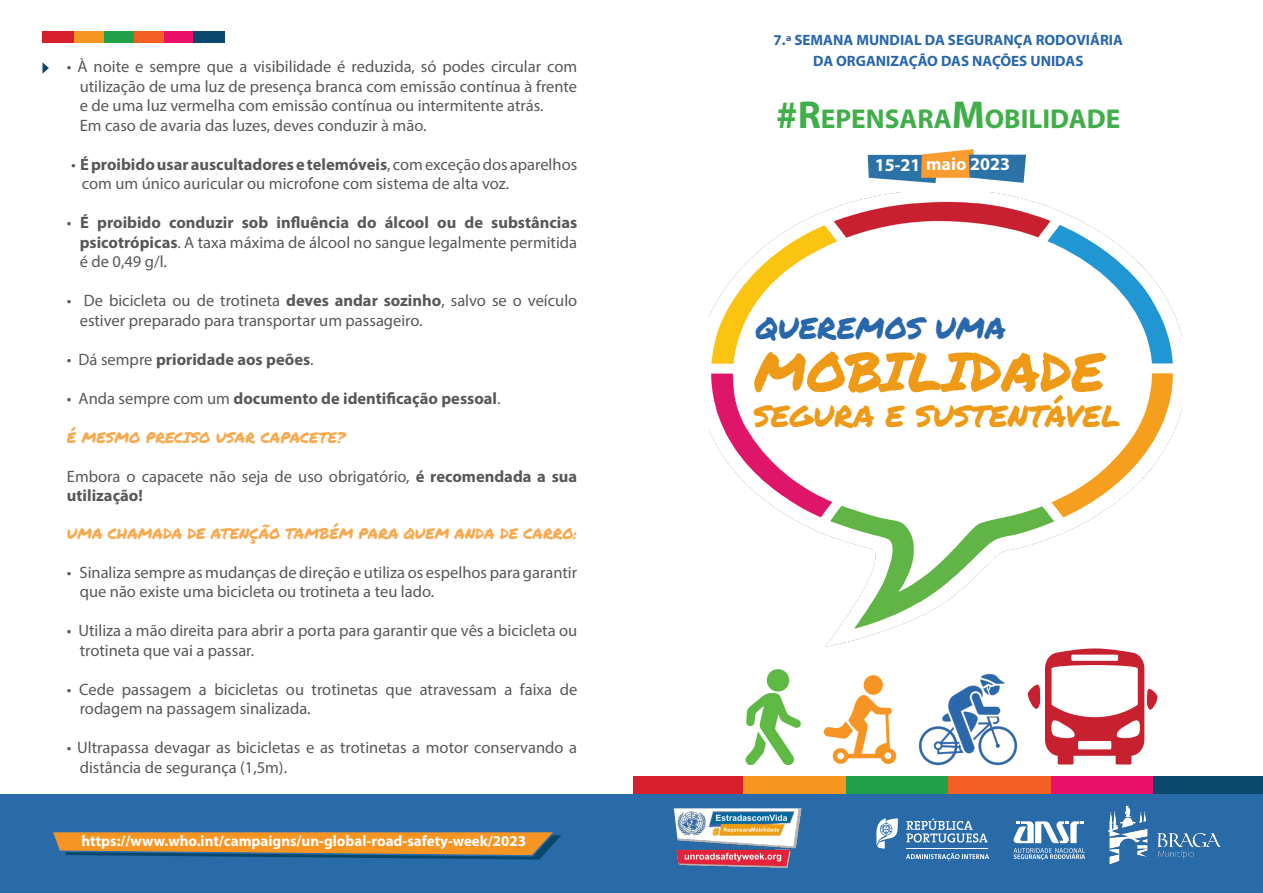
<style>
.page{position:relative;width:1263px;height:893px;background:#fff}
.page>*{position:absolute;margin:0;border:0;box-sizing:border-box;transform-origin:0 0}
.t1{font:54px "Permanent Marker";color:#ee9a16}
.t2{font:30px "Permanent Marker";color:#ee9a16}
.t3{font:30px "Permanent Marker";color:#2967ab}
.t4{font:700 27.3px "Myriad Pro";color:#40ae49}
.t5{font:700 18px "Myriad Pro";color:#fff}
.t6{font:16.5px/19.5px "Myriad Pro";color:#57585a}
.t7{font:700 16.5px/19.5px "Myriad Pro";color:#57585a;text-align:justify}
.t8{font:15px "Permanent Marker";color:#f9a84d}
.t9{font:700 15px "Myriad Pro";color:#2967ab}
.t10{font:700 15px "Myriad Pro";color:#fff}
.s1{font-weight:400}
.s2{font-weight:700}
.s3{font-size:39px}
</style>
<div class="page">
<div style="left:0;top:794px;width:1263px;height:99px;background:#296ba9"></div>
<svg style="left:1028px;top:655px;width:130px;height:109px"></svg>
<div style="left:1050px;top:777px;width:103px;height:17px;background:#ea116b"></div>
<div style="left:1153px;top:777px;width:110px;height:17px;background:#0b486d"></div>
<div style="left:633px;top:777px;width:110px;height:17px;background:#d61f2a"></div>
<div style="left:743px;top:777px;width:103px;height:17px;background:#f79521"></div>
<div style="left:846px;top:777px;width:102px;height:17px;background:#21a148"></div>
<div style="left:948px;top:777px;width:103px;height:17px;background:#f26024"></div>
<img style="left:919px;top:673px;width:99px;height:93px">
<svg style="left:53px;top:832px;width:508px;height:28px;background:#b58445"></svg>
<svg style="left:906px;top:853px;width:83px;height:8px"></svg>
<svg style="left:906px;top:818px;width:82px;height:24px"></svg>
<hr style="left:906px;top:848px;width:82px;height:1px;background:#fff">
<svg style="left:876px;top:818px;width:22px;height:31px"></svg>
<svg style="left:1013px;top:821px;width:72px;height:39px"></svg>
<svg style="left:868px;top:149px;width:158px;height:34px"></svg>
<img style="left:745px;top:669px;width:56px;height:96px">
<img style="left:709px;top:192px;width:472px;height:463px">
<img style="left:673px;top:808px;width:129px;height:60px">
<div style="left:864px;top:675px;width:19px;height:20px;background:#f79524;border-radius:50%"></div>
<svg style="left:824px;top:695px;width:72px;height:69px"></svg>
<div style="left:880px;top:748px;width:16px;height:16px;border:6px solid #f79524;border-radius:50%"></div>
<div style="left:837px;top:753px;width:7px;height:6px;background:#fff;border-radius:50%"></div>
<div style="left:884px;top:752px;width:7px;height:7px;background:#fff;border-radius:50%"></div>
<div style="left:164px;top:31px;width:29px;height:11px;background:#ea116b"></div>
<div style="left:193px;top:31px;width:32px;height:11px;background:#0b486d"></div>
<div style="left:43px;top:31px;width:31px;height:11px;background:#d61f2a"></div>
<div style="left:74px;top:31px;width:30px;height:11px;background:#f79521"></div>
<div style="left:104px;top:31px;width:30px;height:11px;background:#21a148"></div>
<div style="left:134px;top:31px;width:30px;height:11px;background:#f26024"></div>
<img style="left:1107px;top:803px;width:114px;height:62px">
<svg style="left:43px;top:63px;width:6px;height:11px"></svg>
<p class="t6" style="left:80px;top:57px;width:499px;text-align:justify;text-indent:-13px">• À noite e sempre que a visibilidade é reduzida, só podes circular com utilização de uma luz de presença branca com emissão contínua à frente e de uma luz vermelha com emissão contínua ou intermitente atrás.</p>
<p class="t6" style="left:80px;top:115px;width:348px">Em caso de avaria das luzes, deves conduzir à mão.</p>
<p class="t7" style="left:71px;top:154px;width:508px"><span class="s1">•</span> É proibido usar auscultadores e telemóveis<span class="s1">, com exceção dos aparelhos</span></p>
<p class="t6" style="left:82px;top:174px;width:429px">com um único auricular ou microfone com sistema de alta voz.</p>
<p class="t7" style="left:80px;top:212px;width:499px;text-indent:-13px"><span class="s1">•</span> É proibido conduzir sob influência do álcool ou de substâncias psicotrópicas<span class="s1">. A taxa máxima de álcool no sangue legalmente permitida é de 0,49 g/l.</span></p>
<p class="t6" style="left:80px;top:291px;width:499px;text-indent:-13px">• De bicicleta ou de trotineta <span class="s2">deves andar sozinho</span>, salvo se o veículo estiver preparado para transportar um passageiro.</p>
<p class="t7" style="left:67px;top:349px;width:248px"><span class="s1">• Dá sempre</span> prioridade aos peões<span class="s1">.</span></p>
<p class="t7" style="left:67px;top:388px;width:435px"><span class="s1">• Anda sempre com um</span> documento de identificação pessoal<span class="s1">.</span></p>
<p class="t8" style="left:67px;top:426px;width:280px">É MESMO PRECISO USAR CAPACETE?</p>
<p class="t6" style="left:67px;top:466px;width:512px">Embora o capacete não seja de uso obrigatório, <span class="s2">é recomendada a sua utilização!</span></p>
<p class="t8" style="left:67px;top:522px;width:512px">UMA CHAMADA DE ATENÇÃO TAMBÉM PARA QUEM ANDA DE CARRO:</p>
<p class="t6" style="left:80px;top:562px;width:499px;text-indent:-13px">• Sinaliza sempre as mudanças de direção e utiliza os espelhos para garantir que não existe uma bicicleta ou trotineta a teu lado.</p>
<p class="t6" style="left:80px;top:621px;width:499px;text-indent:-13px">• Utiliza a mão direita para abrir a porta para garantir que vês a bicicleta ou trotineta que vai a passar.</p>
<p class="t6" style="left:80px;top:679px;width:499px;text-indent:-13px">• Cede passagem a bicicletas ou trotinetas que atravessam a faixa de rodagem na passagem sinalizada.</p>
<p class="t6" style="left:80px;top:738px;width:499px;text-indent:-13px">• Ultrapassa devagar as bicicletas e as trotinetas a motor conservando a distância de segurança (1,5m).</p>
<p class="t10" style="left:81px;top:831px;width:446px">https://www.who.int/campaigns/un-global-road-safety-week/2023</p>
<p class="t9" style="left:773px;top:30px;width:351px">7.ª SEMANA MUNDIAL DA SEGURANÇA RODOVIÁRIA</p>
<p class="t9" style="left:813px;top:51px;width:272px">DA ORGANIZAÇÃO DAS NAÇÕES UNIDAS</p>
<p class="t4" style="left:776px;top:101px;width:346px"><span class="s3">#R</span>EPENSARA<span class="s3">M</span>OBILIDADE</p>
<p class="t5" style="left:875px;top:152px;width:137px">15-21 maio 2023</p>
<p class="t3" style="left:756px;top:305px;width:252px">QUEREMOS UMA</p>
<p class="t1" style="left:754px;top:332px;width:352px">MOBILIDADE</p>
<p class="t2" style="left:753px;top:394px;width:369px">SEGURA E SUSTENTÁVEL</p>
</div>
